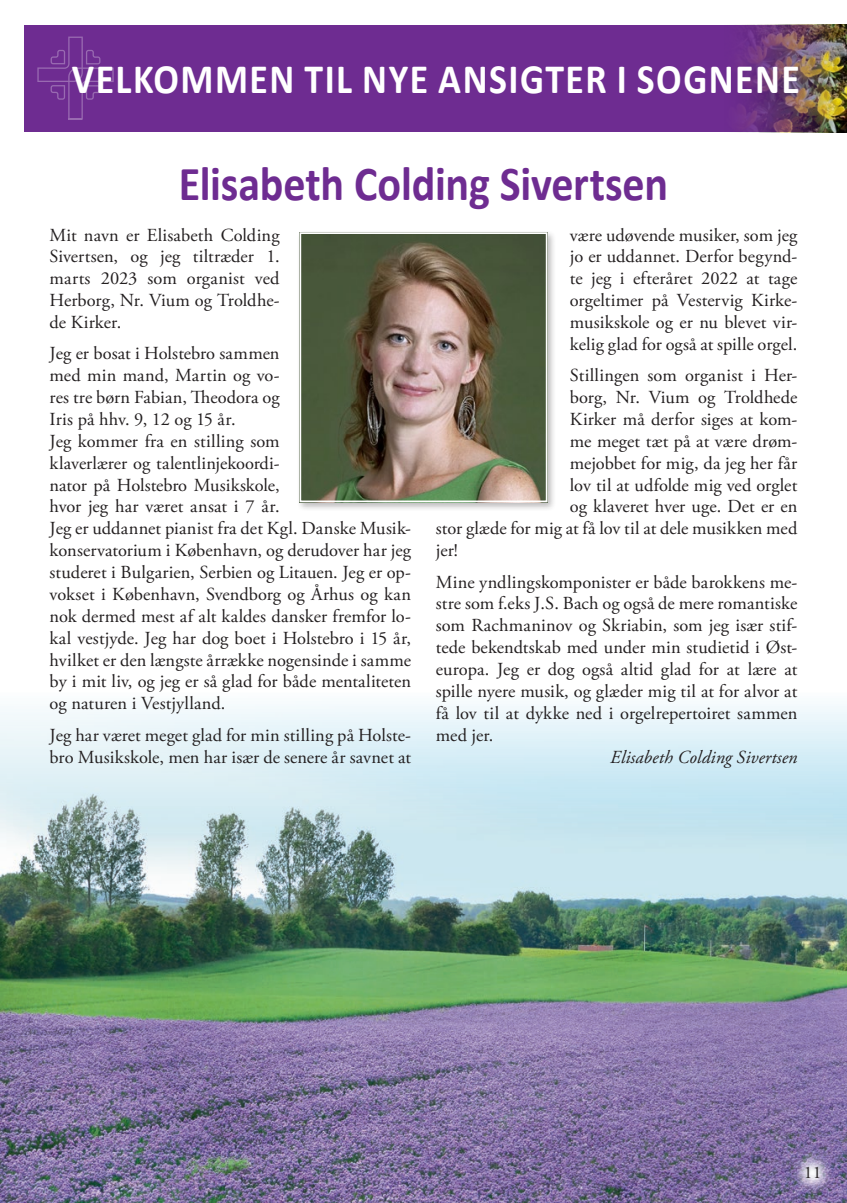
<style>
.page{position:relative;width:847px;height:1203px;background:#fff}
.page>*{position:absolute;margin:0;border:0;box-sizing:border-box;transform-origin:0 0}
.t1{font:700 49px "Calibri";letter-spacing:-.005em;color:#6e2c91;scale:.9 1}
.t2{font:700 42px "Calibri";letter-spacing:.04em;color:#fff;scale:.9 1}
.t3{font:18.38px/21.9px "Adobe Garamond Pro";letter-spacing:.005em;color:#231f20;text-align:justify}
.t4{font:italic 18.38px "Adobe Garamond Pro";letter-spacing:.005em;color:#231f20}
.t5{font:17.5px "Adobe Garamond Pro";color:#231f20}
</style>
<div class="page">
<img style="left:0;top:704px;width:847px;height:499px">
<div style="left:25px;top:25px;width:822px;height:106px;background:#6e2c91"></div>
<svg style="left:37px;top:37px;width:77px;height:83px"></svg>
<svg style="left:791px;top:1152px;width:43px;height:42px;background:#988cb3"></svg>
<img style="left:720px;top:25px;width:127px;height:107px">
<div style="left:297px;top:230px;width:259px;height:281px;background:#231f20;opacity:.3"></div>
<img style="left:302px;top:235px;width:242px;height:264px">
<div style="left:299px;top:232px;width:248px;height:270px;border:2px solid #fff"></div>
<p class="t2" style="left:72px;top:53px;width:810px">VELKOMMEN TIL NYE ANSIGTER I SOGNENE</p>
<p class="t1" style="left:179px;top:154px;width:545px">Elisabeth Colding Sivertsen</p>
<p class="t3" style="left:50px;top:224px;width:231px">Mit navn er Elisabeth Colding Sivertsen, og jeg tiltræder 1. marts 2023 som organist ved Herborg, Nr. Vium og Troldhe&shy;de Kirker.</p>
<p class="t3" style="left:50px;top:343px;width:231px">Jeg er bosat i Holstebro sammen med min mand, Martin og vo&shy;res tre børn Fabian, Theodora og Iris på hhv. 9, 12 og 15 år.</p>
<p class="t3" style="left:50px;top:431px;width:363px;text-align:left">Jeg kommer fra en stilling som<br>klaverlærer og talentlinjekoordi-<br>nator på Holstebro Musikskole,<br>hvor jeg har været ansat i 7 år.<br>Jeg er uddannet pianist fra det Kgl. Danske Musik&shy;konservatorium i København, og derudover har jeg studeret i Bulgarien, Serbien og Litauen. Jeg er op&shy;vokset i København, Svendborg og Århus og kan nok dermed mest af alt kaldes dansker fremfor lo&shy;kal vestjyde. Jeg har dog boet i Holstebro i 15 år, hvilket er den længste årrække nogensinde i samme by i mit liv, og jeg er så glad for både mentaliteten og naturen i Vestjylland.</p>
<p class="t3" style="left:50px;top:725px;width:363px">Jeg har været meget glad for min stilling på Holste&shy;bro Musikskole, men har især de senere år savnet at</p>
<p class="t3" style="left:570px;top:224px;width:229px">være udøvende musiker, som jeg jo er uddannet. Derfor begynd&shy;te jeg i efteråret 2022 at tage orgeltimer på Vestervig Kirke&shy;musikskole og er nu blevet vir&shy;kelig glad for også at spille orgel.</p>
<p class="t3" style="left:570px;top:365px;width:229px">Stillingen som organist i Her-</p>
<p class="t3" style="left:570px;top:387px;width:229px">borg, Nr. Vium og Troldhede</p>
<p class="t3" style="left:570px;top:409px;width:229px">Kirker må derfor siges at kom-</p>
<p class="t3" style="left:570px;top:431px;width:229px">me meget tæt på at være drøm-</p>
<p class="t3" style="left:570px;top:453px;width:229px">mejobbet for mig, da jeg her får</p>
<p class="t3" style="left:570px;top:474px;width:229px">lov til at udfolde mig ved orglet</p>
<p class="t3" style="left:570px;top:496px;width:229px">og klaveret hver uge. Det er en</p>
<p class="t3" style="left:436px;top:518px;width:363px">stor glæde for mig at få lov til at dele musikken med</p>
<p class="t3" style="left:436px;top:540px;width:23px">jer!</p>
<p class="t3" style="left:436px;top:571px;width:363px">Mine yndlingskomponister er både barokkens me&shy;stre som f.eks J.S. Bach og også de mere romantiske som Rachmaninov og Skriabin, som jeg især stif&shy;tede bekendtskab med under min studietid i Øst&shy;europa. Jeg er dog også altid glad for at lære at spille nyere musik, og glæder mig til at for alvor at få lov til at dykke ned i orgelrepertoiret sammen med jer.</p>
<p class="t4" style="left:610px;top:746px;width:189px">Elisabeth Colding Sivertsen</p>
<p class="t5" style="left:804px;top:1163px;width:19px">11</p>
</div>
